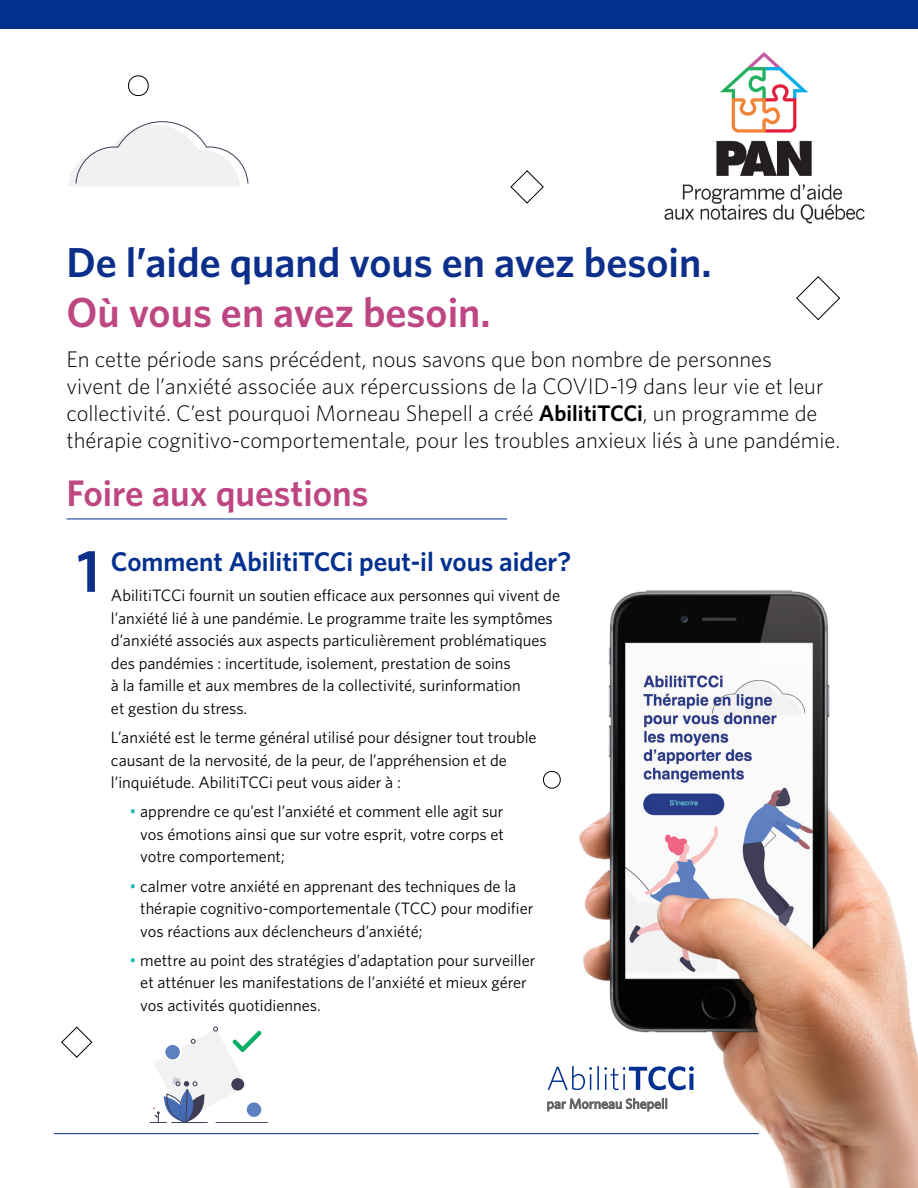
<style>
.page{position:relative;width:918px;height:1188px;background:#fff}
.page>*{position:absolute;margin:0;border:0;box-sizing:border-box;transform-origin:0 0}
.t1{font:600 60px "Whitney";color:#0b2f8b}
.t2{font:600 41.85px/50.2px "Whitney";color:#0b2f8b}
.t3{font:600 36.9px "Whitney";color:#be4783}
.t4{font:600 27px "Whitney";color:#02308f}
.t5{font:300 22.5px/27px "Whitney";color:#000}
.t6{font:16.5px/22.5px "Whitney";color:#000}
.s1{color:#be4783}
.s2{font-weight:600}
.s3{color:#22bcb9}
</style>
<div class="page">
<img style="left:664px;top:52px;width:201px;height:172px">
<img style="left:537px;top:590px;width:381px;height:598px">
<div style="left:0;top:0;width:918px;height:28px;background:#02308f"></div>
<svg style="left:61px;top:1027px;width:31px;height:31px"></svg>
<svg style="left:796px;top:276px;width:44px;height:44px"></svg>
<svg style="left:511px;top:170px;width:33px;height:33px"></svg>
<svg style="left:68px;top:121px;width:180px;height:65px"></svg>
<svg style="left:128px;top:75px;width:21px;height:21px"></svg>
<hr style="left:216px;top:1122px;width:52px;height:1px;background:#3f3d56">
<svg style="left:150px;top:1027px;width:111px;height:96px"></svg>
<hr style="left:66px;top:519px;width:441px;height:1px;background:#02308f">
<hr style="left:54px;top:1133px;width:705px;height:1px;background:#02308f">
<svg style="left:542px;top:770px;width:20px;height:19px"></svg>
<svg style="left:547px;top:1098px;width:120px;height:13px"></svg>
<svg style="left:548px;top:1066px;width:44px;height:24px"></svg>
<hr style="left:597px;top:1066px;width:2px;height:24px;background:#03308f">
<svg style="left:604px;top:1066px;width:90px;height:24px"></svg>
<p class="t2" style="left:66px;top:236px;width:647px">De l’aide quand vous en avez besoin.<br><span class="s1">Où vous en avez besoin.</span></p>
<p class="t5" style="left:66px;top:345px;width:775px">En cette période sans précédent, nous savons que bon nombre de personnes<br>vivent de l’anxiété associée aux répercussions de la COVID-19 dans leur vie et leur collectivité. C’est pourquoi Morneau Shepell a créé <span class="s2">AbilitiTCCi</span>, un programme de thérapie cognitivo-comportementale, pour les troubles anxieux liés à une pandémie.</p>
<p class="t3" style="left:66px;top:469px;width:304px">Foire aux questions</p>
<p class="t1" style="left:77px;top:531px;width:24px">1</p>
<p class="t4" style="left:111px;top:544px;width:462px">Comment AbilitiTCCi peut-il vous aider?</p>
<p class="t6" style="left:111px;top:584px;width:451px">AbilitiTCCi fournit un soutien efficace aux personnes qui vivent de l’anxiété lié à une pandémie. Le programme traite les symptômes d’anxiété associés aux aspects particulièrement problématiques des pandémies : incertitude, isolement, prestation de soins<br>à la famille et aux membres de la collectivité, surinformation<br>et gestion du stress.</p>
<p class="t6" style="left:111px;top:726px;width:427px">L’anxiété est le terme général utilisé pour désigner tout trouble causant de la nervosité, de la peur, de l’appréhension et de l’inquiétude. AbilitiTCCi peut vous aider à :</p>
<p class="t6" style="left:140px;top:800px;width:365px;text-align:justify;text-indent:-11px"><span class="s3">•</span> apprendre ce qu’est l’anxiété et comment elle agit sur vos émotions ainsi que sur votre esprit, votre corps et votre comportement;</p>
<p class="t6" style="left:140px;top:874px;width:395px;text-indent:-11px"><span class="s3">•</span> calmer votre anxiété en apprenant des techniques de la thérapie cognitivo-comportementale (TCC) pour modifier vos réactions aux déclencheurs d’anxiété;</p>
<p class="t6" style="left:140px;top:948px;width:397px;text-indent:-11px"><span class="s3">•</span> mettre au point des stratégies d’adaptation pour surveiller et atténuer les manifestations de l’anxiété et mieux gérer vos activités quotidiennes.</p>
</div>
